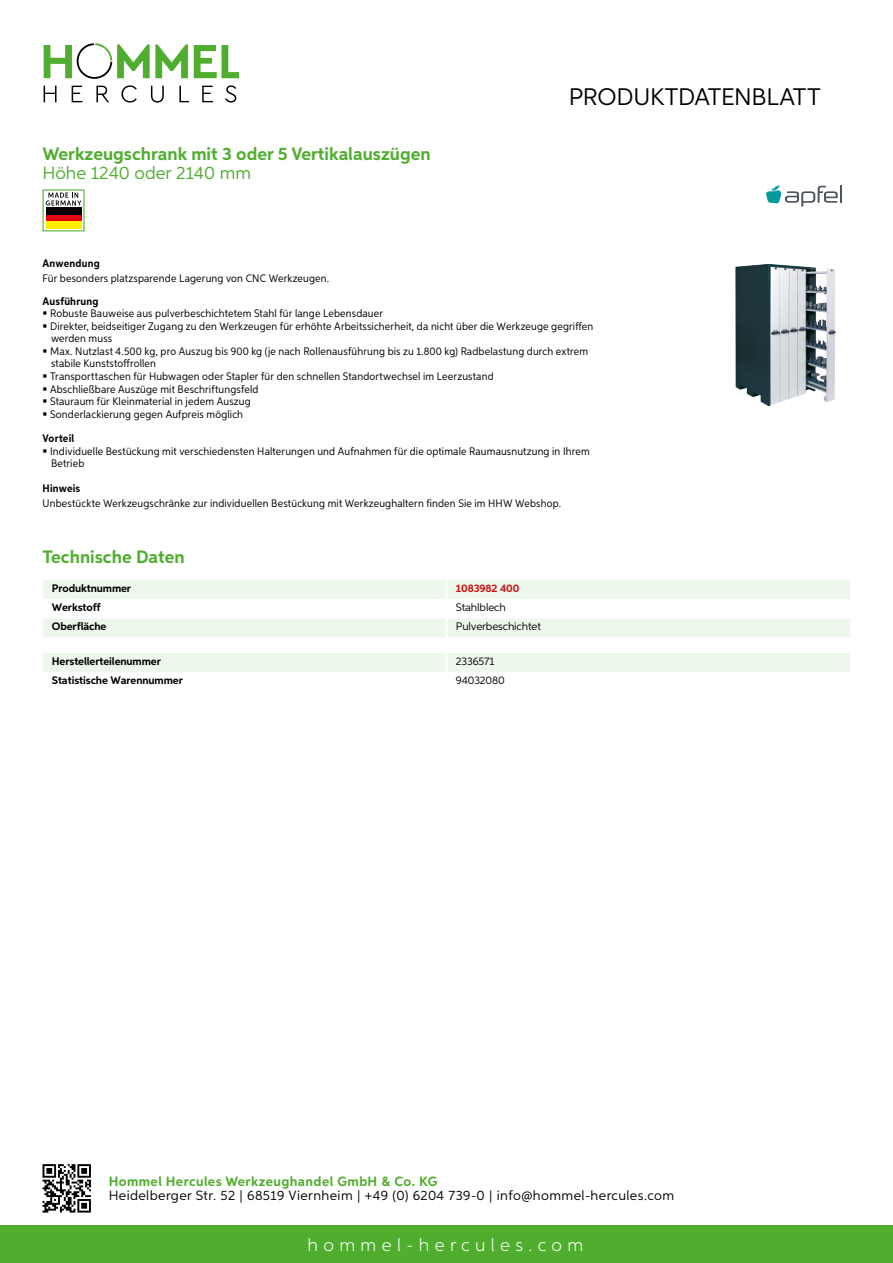
<style>
.page{position:relative;width:893px;height:1263px;background:#fff}
.page>*{position:absolute;margin:0;border:0;box-sizing:border-box;transform-origin:0 0}
.t1{font:24px "Aspira";letter-spacing:-.01em;color:#000}
.t2{font:700 18px "Aspira";color:#50ae2f}
.t3{font:300 18px "Aspira";letter-spacing:.3em;color:#fff}
.t4{font:18px "Aspira";color:#50ae2f}
.t5{font:13.5px "Aspira";letter-spacing:.03em;color:#000}
.t6{font:700 13.5px "Aspira";letter-spacing:.03em;color:#50ae2f}
.t7{font:10.95px/12.6px "Aspira Nar";letter-spacing:.015em;color:#000}
.t8{font:700 10.95px "Aspira";letter-spacing:-.01em;color:#000}
.t9{font:10.95px "Aspira";letter-spacing:-.01em;color:#000}
.t10{font:700 10.95px "Aspira Nar";letter-spacing:.02em;color:#000}
.t11{font:700 10.95px "Aspira";letter-spacing:-.01em;color:#cd1013}
</style>
<div class="page">
<div style="left:0;top:1226px;width:893px;height:37px;background:#50ae2f"></div>
<svg style="left:43px;top:1164px;width:48px;height:48px"></svg>
<svg style="left:194px;top:45px;width:45px;height:33px"></svg>
<svg style="left:44px;top:43px;width:144px;height:36px"></svg>
<svg style="left:44px;top:86px;width:13px;height:16px"></svg>
<svg style="left:72px;top:86px;width:10px;height:16px"></svg>
<svg style="left:96px;top:86px;width:13px;height:16px"></svg>
<svg style="left:121px;top:85px;width:16px;height:18px"></svg>
<svg style="left:151px;top:86px;width:13px;height:17px"></svg>
<svg style="left:179px;top:86px;width:10px;height:16px"></svg>
<svg style="left:202px;top:86px;width:11px;height:16px"></svg>
<svg style="left:225px;top:85px;width:11px;height:18px"></svg>
<svg style="left:43px;top:580px;width:807px;height:57px"></svg>
<hr style="left:445px;top:618px;width:3px;height:19px;background:#fff">
<div style="left:43px;top:653px;width:807px;height:19px;background:#eef7eb"></div>
<svg style="left:43px;top:189px;width:42px;height:42px"></svg>
<div style="left:46px;top:214px;width:35px;height:7px;background:#e3000b"></div>
<div style="left:46px;top:208px;width:35px;height:7px;background:#000"></div>
<div style="left:46px;top:221px;width:35px;height:7px;background:#ffed00"></div>
<img style="left:735px;top:264px;width:46px;height:142px">
<svg style="left:766px;top:185px;width:76px;height:21px"></svg>
<h2 class="t2" style="left:43px;top:142px;width:390px">Werkzeugschrank mit 3 oder 5 Vertikalauszügen</h2>
<h2 class="t4" style="left:43px;top:162px;width:210px">Höhe 1240 oder 2140 mm</h2>
<h1 class="t1" style="left:569px;top:82px;width:253px">Produktdatenblatt</h1>
<p class="t10" style="left:43px;top:257px;width:59px">Anwendung</p>
<p class="t7" style="left:43px;top:272px;width:288px">Für besonders platzsparende Lagerung von CNC Werkzeugen.</p>
<p class="t10" style="left:43px;top:294px;width:58px">Ausführung</p>
<p class="t7" style="left:50px;top:307px;width:545px">Robuste Bauweise aus pulverbeschichtetem Stahl für lange Lebensdauer<br>Direkter, beidseitiger Zugang zu den Werkzeugen für erhöhte Arbeitssicherheit, da nicht über die Werkzeuge gegriffen werden muss<br>Max. Nutzlast 4.500 kg, pro Auszug bis 900 kg (je nach Rollenausführung bis zu 1.800 kg) Radbelastung durch extrem stabile Kunststoffrollen<br>Transporttaschen für Hubwagen oder Stapler für den schnellen Standortwechsel im Leerzustand<br>Abschließbare Auszüge mit Beschriftungsfeld<br>Stauraum für Kleinmaterial in jedem Auszug<br>Sonderlackierung gegen Aufpreis möglich</p>
<p class="t10" style="left:43px;top:432px;width:33px">Vorteil</p>
<p class="t7" style="left:50px;top:445px;width:541px;line-height:12px">Individuelle Bestückung mit verschiedensten Halterungen und Aufnahmen für die optimale Raumausnutzung in Ihrem<br>Betrieb</p>
<p class="t10" style="left:43px;top:482px;width:39px">Hinweis</p>
<p class="t7" style="left:43px;top:497px;width:520px">Unbestückte Werkzeugschränke zur individuellen Bestückung mit Werkzeughaltern finden Sie im HHW Webshop.</p>
<h2 class="t2" style="left:43px;top:546px;width:144px">Technische Daten</h2>
<p class="t8" style="left:52px;top:581px;width:81px">Produktnummer</p>
<p class="t11" style="left:456px;top:581px;width:65px">1083982 400</p>
<p class="t8" style="left:52px;top:601px;width:50px">Werkstoff</p>
<p class="t9" style="left:456px;top:601px;width:51px">Stahlblech</p>
<p class="t8" style="left:52px;top:620px;width:56px">Oberfläche</p>
<p class="t9" style="left:456px;top:620px;width:87px">Pulverbeschichtet</p>
<p class="t8" style="left:52px;top:654px;width:111px">Herstellerteilenummer</p>
<p class="t9" style="left:456px;top:654px;width:40px">2336571</p>
<p class="t8" style="left:52px;top:673px;width:132px">Statistische Warennummer</p>
<p class="t9" style="left:456px;top:673px;width:51px">94032080</p>
<p class="t6" style="left:109px;top:1172px;width:330px">Hommel Hercules Werkzeughandel GmbH &amp; Co. KG</p>
<p class="t5" style="left:109px;top:1187px;width:567px">Heidelberger Str. 52 | 68519 Viernheim | +49 (0) 6204 739-0 | info@hommel-hercules.com</p>
<h2 class="t3" style="left:307px;top:1234px;width:277px">hommel-hercules.com</h2>
</div>
